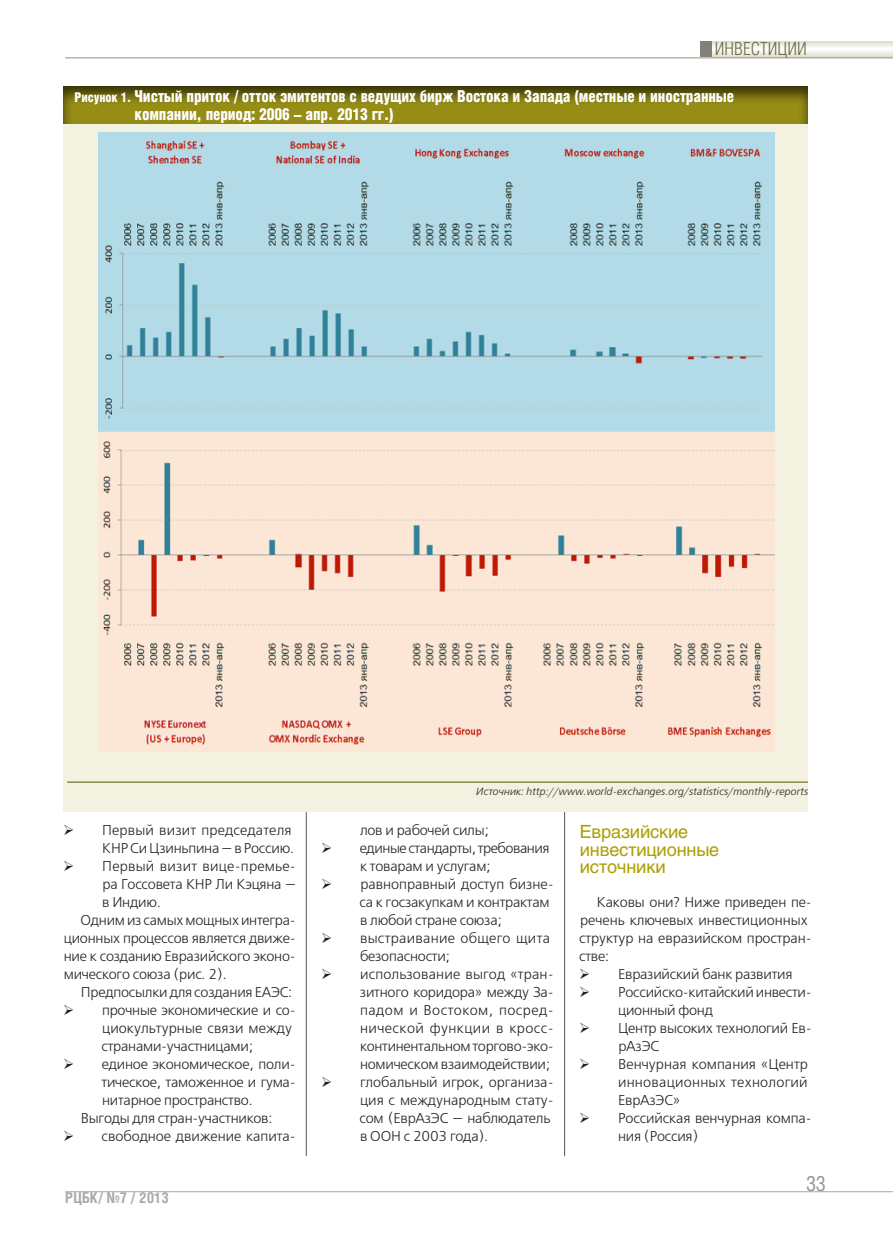
<style>
.page{position:relative;width:893px;height:1234px;background:#fff}
.page>*{position:absolute;margin:0;border:0;box-sizing:border-box;transform-origin:0 0}
.t1{font:21px "Helios Cond C";color:#939598}
.New_Podzag_1{font:18px/17.2px "Helios C";letter-spacing:-.01em;color:#ab9f01}
.New_Vrezka_1{font:18px "Helios Cond Light C";color:#6e6a3f}
.Рисунок_1{font:16.5px/17.2px "Helios Cond Black C";letter-spacing:-.01em;color:#fff;scale:.95 1}
.t2{font:700 15px "Helios Cond C";color:#a8a9ad}
.Бади{font:14.25px/18px "DS Free Set";letter-spacing:-.02em;color:#231f20}
.Бади-2{font:14.25px/18px "DS Free Set";letter-spacing:.01em;color:#231f20;text-align:right}
.Бади-3{font:14.25px/18px "DS Free Set";letter-spacing:.02em;color:#231f20}
.Istochnik{font:italic 10.5px "DS Free Set";color:#231f20}
.s1{font-size:13.5px}
</style>
<div class="page">
<hr style="left:65px;top:1190px;width:828px;height:1px;background:#a8a9ad">
<hr style="left:306px;top:774px;width:1px;height:381px;background:#57585a">
<hr style="left:564px;top:774px;width:1px;height:381px;background:#57585a">
<svg style="left:712px;top:41px;width:181px;height:16px"></svg>
<div style="left:700px;top:41px;width:12px;height:16px;background:#818178"></div>
<hr style="left:65px;top:57px;width:828px;height:1px;background:#959384">
<div style="left:61px;top:84px;width:747px;height:40px;background:#231f20;opacity:.75"></div>
<div style="left:64px;top:124px;width:744px;height:687px;background:#f3f1df"></div>
<hr style="left:67px;top:781px;width:741px;height:1px;background:#575200">
<img style="left:99px;top:133px;width:675px;height:613px">
<p class="New_Vrezka_1" style="left:715px;top:39px;width:93px">ИНВЕСТИЦИИ</p>
<p class="Рисунок_1" style="left:135px;top:87px;width:633px;text-indent:-60px"><span class="s1">Рисунок 1.</span> Чистый приток / отток эмитентов с ведущих бирж Востока и Запада (местные и иностранные компании, период: 2006 – апр. 2013 гг.)</p>
<p class="Бади-2" style="left:63px;top:821px;width:233px">➢ Первый визит председателя<br>КНР Си Цзиньпина — в Россию.</p>
<p class="Бади" style="left:102px;top:857px;width:195px;text-align:justify;text-indent:-39px">➢ Первый визит вице-премье&shy;ра Госсовета КНР Ли Кэцяна — в Индию.</p>
<p class="Бади" style="left:64px;top:911px;width:233px;text-align:justify;text-indent:17px">Одним из самых мощных интегра&shy;ционных процессов является движе&shy;ние к созданию Евразийского эконо&shy;мического союза (рис. 2).</p>
<p class="Бади" style="left:81px;top:983px;width:213px">Предпосылки для создания ЕАЭС:</p>
<p class="Бади" style="left:102px;top:1001px;width:196px;text-indent:-38px">➢ прочные экономические и со&shy;циокультурные связи между странами-участницами;</p>
<p class="Бади" style="left:102px;top:1055px;width:196px;text-align:justify;text-indent:-38px">➢ единое экономическое, поли&shy;тическое, таможенное и гума&shy;нитарное пространство.</p>
<p class="Бади" style="left:81px;top:1109px;width:193px">Выгоды для стран-участников:</p>
<p class="Бади" style="left:63px;top:1127px;width:234px">➢ свободное движение капита-</p>
<p class="t2" style="left:65px;top:1188px;width:105px">РЦБК/ №7 / 2013</p>
<p class="Istochnik" style="left:476px;top:784px;width:334px">Источник: http://www.world-exchanges.org/statistics/monthly-reports</p>
<p class="Бади" style="left:360px;top:821px;width:130px">лов и рабочей силы;</p>
<p class="Бади" style="left:360px;top:839px;width:191px;text-indent:-39px">➢ единые стандарты, требования к товарам и услугам;</p>
<p class="Бади" style="left:359px;top:875px;width:196px;text-indent:-38px">➢ равноправный доступ бизне&shy;са к госзакупкам и контрактам в любой стране союза;</p>
<p class="Бади-3" style="left:360px;top:929px;width:191px;text-indent:-39px">➢ выстраивание общего щита безопасности;</p>
<p class="Бади" style="left:360px;top:965px;width:195px;text-align:justify;text-indent:-39px">➢ использование выгод «тран&shy;зитного коридора» между За&shy;падом и Востоком, посред&shy;нической функции в кросс&shy;континентальном торгово-эко&shy;номическом взаимодействии;</p>
<p class="Бади" style="left:359px;top:1073px;width:196px;text-indent:-38px">➢ глобальный игрок, организа&shy;ция с международным стату&shy;сом (ЕврАзЭС — наблюдатель в ООН с 2003 года).</p>
<p class="New_Podzag_1" style="left:580px;top:823px;width:141px">Евразийские инвестиционные источники</p>
<p class="Бади" style="left:579px;top:893px;width:234px;text-indent:18px">Каковы они? Ниже приведен пе&shy;речень ключевых инвестиционных структур на евразийском простран&shy;стве:</p>
<p class="Бади" style="left:579px;top:965px;width:215px">➢ Евразийский банк развития</p>
<p class="Бади" style="left:618px;top:983px;width:195px;text-indent:-39px">➢ Российско-китайский инвести&shy;ционный фонд</p>
<p class="Бади" style="left:618px;top:1019px;width:195px;text-indent:-39px">➢ Центр высоких технологий Ев&shy;рАзЭС</p>
<p class="Бади" style="left:618px;top:1055px;width:191px;text-align:justify;text-indent:-39px">➢ Венчурная компания «Центр инновационных технологий ЕврАзЭС»</p>
<p class="Бади" style="left:618px;top:1109px;width:195px;text-indent:-39px">➢ Российская венчурная компа&shy;ния (Россия)</p>
<h1 class="t1" style="left:806px;top:1170px;width:21px">33</h1>
</div>
